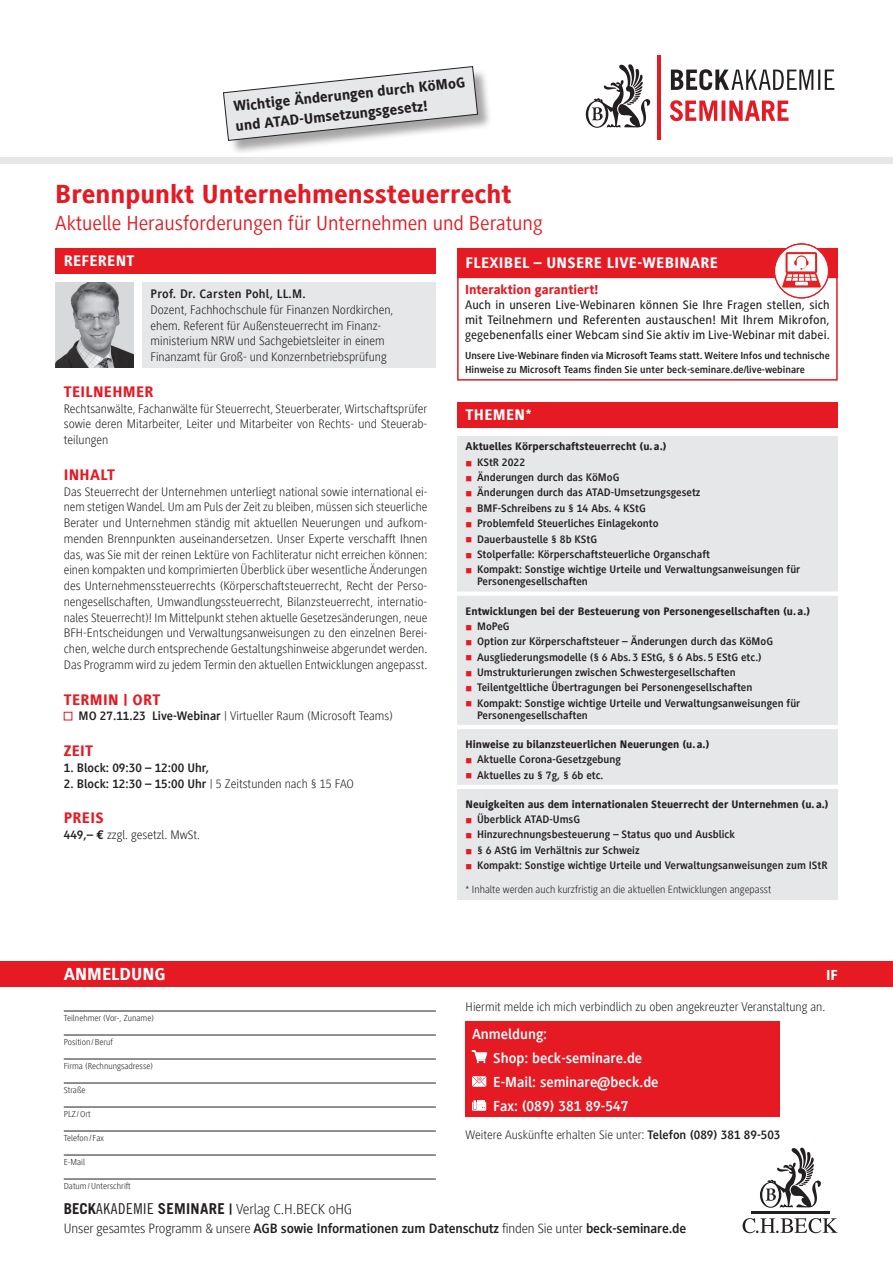
<style>
.page{position:relative;width:893px;height:1263px;background:#fff}
.page>*{position:absolute;margin:0;border:0;box-sizing:border-box;transform-origin:0 0}
.t1{font:800 27px "Generis Sans Com";color:#e51a23}
.t2{font:21px "Generis Sans Com";color:#e51a23}
.t3{font:800 18px "Generis Sans Com";color:#fff}
.t4{font:800 15.75px "Generis Sans Com";letter-spacing:.02em;color:#fff}
.t5{font:800 15.75px "Generis Sans Com";letter-spacing:.02em;color:#e51a23}
.t6{font:700 15px/24px "Generis Sans Com";color:#fff}
.t7{font:800 15px/19.5px "Generis Sans Com";color:#231f20}
.t8{font:300 15px "Generis Sans Com";letter-spacing:-.01em;color:#231f20}
.t9{font:800 15px "Generis Sans Com";color:#fff}
.t10{font:700 13.95px "Generis Sans Com";letter-spacing:-.01em;color:#231f20}
.t11{font:800 13.5px "Generis Sans Com";color:#e51a23}
.t12{font:300 12.75px/15.8px "Generis Sans Com";color:#231f20;text-align:justify}
.t13{font:500 12.75px/15px "Generis Sans Com";letter-spacing:.01em;color:#231f20;text-align:justify}
.t14{font:700 12.75px "Generis Sans Com";letter-spacing:.015em;color:#231f20}
.t15{font:700 11.25px/15.3px "Generis Sans Com";color:#231f20}
.t16{font:800 11.25px "Generis Sans Com";color:#231f20}
.t17{font:300 10.8px "Generis Sans Com";color:#231f20}
.t18{font:700 10.5px/13.5px "Generis Sans Com";color:#231f20}
.t19{font:300 9px "Generis Sans Com";color:#231f20}
.s1{font-weight:700}
.s2{font-family:"Euro Mono Std";font-weight:700}
.s3{font-family:"Trade Gothic LT Std";font-weight:700}
.s4{font-family:"Trade Gothic LT Std Cn 18";font-weight:400}
.s5{font-weight:300}
</style>
<div class="page">
<div style="left:142px;top:282px;width:294px;height:85px;background:#e6e7e9"></div>
<div style="left:55px;top:248px;width:381px;height:26px;background:#e51a23"></div>
<div style="left:0;top:157px;width:893px;height:7px;background:#e6e7e9"></div>
<hr style="left:657px;top:55px;width:4px;height:85px;background:#e51a23">
<svg style="left:671px;top:69px;width:163px;height:21px"></svg>
<svg style="left:670px;top:100px;width:118px;height:21px"></svg>
<svg style="left:586px;top:64px;width:64px;height:64px"></svg>
<div style="left:0;top:961px;width:893px;height:25px;background:#e51a23"></div>
<hr style="left:64px;top:1011px;width:372px;height:1px;background:#231f20">
<hr style="left:64px;top:1035px;width:372px;height:1px;background:#231f20">
<hr style="left:64px;top:1059px;width:372px;height:1px;background:#231f20">
<hr style="left:64px;top:1083px;width:372px;height:1px;background:#231f20">
<hr style="left:64px;top:1107px;width:372px;height:1px;background:#231f20">
<hr style="left:64px;top:1131px;width:372px;height:1px;background:#231f20">
<hr style="left:64px;top:1155px;width:372px;height:1px;background:#231f20">
<hr style="left:64px;top:1179px;width:372px;height:1px;background:#231f20">
<svg style="left:760px;top:1148px;width:61px;height:60px"></svg>
<svg style="left:743px;top:1218px;width:95px;height:15px"></svg>
<hr style="left:751px;top:1212px;width:79px;height:2px;background:#231f20">
<div style="left:466px;top:1021px;width:314px;height:96px;background:#e51a23"></div>
<svg style="left:472px;top:1050px;width:15px;height:13px"></svg>
<svg style="left:472px;top:1076px;width:14px;height:11px"></svg>
<svg style="left:472px;top:1100px;width:14px;height:11px"></svg>
<div style="left:457px;top:402px;width:381px;height:25px;background:#e51a23"></div>
<div style="left:457px;top:436px;width:381px;height:463px;background:#e6e7e9"></div>
<div style="left:455px;top:591px;width:385px;height:5px;background:#fff"></div>
<hr style="left:455px;top:725px;width:385px;height:4px;background:#fff">
<hr style="left:455px;top:785px;width:385px;height:4px;background:#fff">
<div style="left:64px;top:712px;width:8px;height:8px;background:#fff;border:1px solid #e51a23"></div>
<img style="left:55px;top:282px;width:79px;height:85px">
<div style="left:225px;top:68px;width:268px;height:88px;background:#231f20;opacity:.4"></div>
<svg style="left:223px;top:66px;width:255px;height:75px"></svg>
<div style="left:457px;top:277px;width:381px;height:104px;border:2px solid #e51a23"></div>
<div style="left:457px;top:248px;width:381px;height:30px;background:#e51a23"></div>
<img style="left:774px;top:243px;width:55px;height:55px;border-radius:28px">
<div style="left:774px;top:243px;width:55px;height:56px;border:1px solid #e51a23;border-radius:50%"></div>
<p class="t7" style="left:233px;top:97px;width:234px;rotate:-6deg">Wichtige Änderungen durch KöMoG und ATAD-Umsetzungsgesetz!</p>
<h1 class="t1" style="left:55px;top:179px;width:458px">Brennpunkt Unternehmenssteuerrecht</h1>
<h2 class="t2" style="left:55px;top:211px;width:489px">Aktuelle Herausforderungen für Unternehmen und Beratung</h2>
<p class="t4" style="left:64px;top:252px;width:72px">REFERENT</p>
<p class="t14" style="left:151px;top:287px;width:157px">Prof. Dr. Carsten Pohl, LL.M.</p>
<p class="t12" style="left:151px;top:302px;width:245px;text-align:left">Dozent, Fachhochschule für Finanzen Nordkirchen, ehem. Referent für Außensteuerrecht im Finanz&shy;ministerium NRW und Sachgebietsleiter in einem Finanzamt für Groß- und Konzernbetriebsprüfung</p>
<p class="t5" style="left:64px;top:383px;width:91px">TEILNEHMER</p>
<p class="t12" style="left:64px;top:401px;width:365px">Rechtsanwälte, Fachanwälte für Steuerrecht, Steuerberater, Wirtschaftsprüfer sowie deren Mitarbeiter, Leiter und Mitarbeiter von Rechts- und Steuerab&shy;teilungen</p>
<p class="t5" style="left:64px;top:466px;width:53px">INHALT</p>
<p class="t12" style="left:64px;top:484px;width:365px">Das Steuerrecht der Unternehmen unterliegt national sowie international ei&shy;nem stetigen Wandel. Um am Puls der Zeit zu bleiben, müssen sich steuerliche Berater und Unternehmen ständig mit aktuellen Neuerungen und aufkom&shy;menden Brennpunkten auseinandersetzen. Unser Experte verschafft Ihnen das, was Sie mit der reinen Lektüre von Fachliteratur nicht erreichen können: einen kompakten und komprimierten Überblick über wesentliche Änderungen des Unternehmenssteuerrechts (Körperschaftsteuerrecht, Recht der Perso&shy;nengesellschaften, Umwandlungssteuerrecht, Bilanzsteuerrecht, internatio&shy;nales Steuerrecht)! Im Mittelpunkt stehen aktuelle Gesetzesänderungen, neue BFH-Entscheidungen und Verwaltungsanweisungen zu den einzelnen Berei&shy;chen, welche durch entsprechende Gestaltungshinweise abgerundet werden.<br>Das Programm wird zu jedem Termin den aktuellen Entwicklungen angepasst.</p>
<p class="t5" style="left:64px;top:691px;width:98px">TERMIN | ORT</p>
<p class="t12" style="left:79px;top:708px;width:316px"><span class="s1">MO 27.11.23 Live-Webinar</span> | Virtueller Raum (Microsoft Teams)</p>
<p class="t5" style="left:64px;top:742px;width:31px">ZEIT</p>
<p class="t14" style="left:64px;top:761px;width:147px">1. Block: 09:30 – 12:00 Uhr,</p>
<p class="t12" style="left:64px;top:776px;width:292px"><span class="s1">2. Block: 12:30 – 15:00 Uhr</span> | 5 Zeitstunden nach § 15 FAO</p>
<p class="t5" style="left:64px;top:809px;width:41px">PREIS</p>
<p class="t12" style="left:64px;top:827px;width:138px"><span class="s1">449,–</span> <span class="s2">€</span> zzgl. gesetzl. MwSt.</p>
<h3 class="t3" style="left:64px;top:964px;width:103px">ANMELDUNG</h3>
<p class="t19" style="left:64px;top:1013px;width:92px">Teilnehmer (Vor-, Zuname)</p>
<p class="t19" style="left:64px;top:1037px;width:51px">Position /Beruf</p>
<p class="t19" style="left:64px;top:1061px;width:91px">Firma (Rechnungsadresse)</p>
<p class="t19" style="left:64px;top:1085px;width:23px">Straße</p>
<p class="t19" style="left:64px;top:1109px;width:29px">PLZ /Ort</p>
<p class="t19" style="left:64px;top:1133px;width:41px">Telefon / Fax</p>
<p class="t19" style="left:64px;top:1157px;width:23px">E-Mail</p>
<p class="t19" style="left:64px;top:1181px;width:69px">Datum/Unterschrift</p>
<p class="t4" style="left:466px;top:254px;width:254px">FLEXIBEL – UNSERE LIVE-WEBINARE</p>
<p class="t11" style="left:465px;top:282px;width:135px">Interaktion garantiert!</p>
<p class="t13" style="left:465px;top:298px;width:366px">Auch in unseren Live-Webinaren können Sie Ihre Fragen stellen, sich mit Teilnehmern und Referenten austauschen! Mit Ihrem Mikrofon, gegebenenfalls einer Webcam sind Sie aktiv im Live-Webinar mit dabei.</p>
<p class="t18" style="left:465px;top:349px;width:366px">Unsere Live-Webinare finden via Microsoft Teams statt. Weitere Infos und technische<br>Hinweise zu Microsoft Teams finden Sie unter beck-seminare.de/live-webinare</p>
<p class="t4" style="left:466px;top:406px;width:68px">THEMEN*</p>
<p class="t16" style="left:466px;top:440px;width:202px">Aktuelles Körperschaftsteuerrecht (u.a.)</p>
<p class="t15" style="left:477px;top:454px;width:325px">KStR 2022<br>Änderungen durch das KöMoG<br>Änderungen durch das ATAD-Umsetzungsgesetz<br>BMF-Schreibens zu § 14 Abs. 4 KStG<br>Problemfeld Steuerliches Einlagekonto<br>Dauerbaustelle § 8b KStG<br>Stolperfalle: Körperschaftsteuerliche Organschaft<br>Kompakt: Sonstige wichtige Urteile und Verwaltungsanweisungen für</p>
<p class="t15" style="left:477px;top:574px;width:112px">Personengesellschaften</p>
<p class="t16" style="left:466px;top:605px;width:346px">Entwicklungen bei der Besteuerung von Personengesellschaften (u.a.)</p>
<p class="t15" style="left:477px;top:618px;width:325px">MoPeG<br>Option zur Körperschaftsteuer – Änderungen durch das KöMoG Ausgliederungsmodelle (§ 6 Abs.3 EStG, § 6 Abs.5 EStG etc.)<br>Umstrukturierungen zwischen Schwestergesellschaften Teilentgeltliche Übertragungen bei Personengesellschaften<br>Kompakt: Sonstige wichtige Urteile und Verwaltungsanweisungen für</p>
<p class="t15" style="left:477px;top:707px;width:112px">Personengesellschaften</p>
<p class="t16" style="left:466px;top:738px;width:245px">Hinweise zu bilanzsteuerlichen Neuerungen (u.a.)</p>
<p class="t15" style="left:477px;top:752px;width:145px">Aktuelle Corona-Gesetzgebung<br>Aktuelles zu § 7g, § 6b etc.</p>
<p class="t16" style="left:466px;top:798px;width:365px">Neuigkeiten aus dem internationalen Steuerrecht der Unternehmen (u.a.)</p>
<p class="t15" style="left:477px;top:812px;width:352px">Überblick ATAD-UmsG<br>Hinzurechnungsbesteuerung – Status quo und Ausblick<br>§ 6 AStG im Verhältnis zur Schweiz<br>Kompakt: Sonstige wichtige Urteile und Verwaltungsanweisungen zum IStR</p>
<p class="t17" style="left:466px;top:883px;width:307px">* Inhalte werden auch kurzfristig an die aktuellen Entwicklungen angepasst</p>
<p class="t9" style="left:826px;top:967px;width:13px">IF</p>
<p class="t12" style="left:466px;top:999px;width:361px">Hiermit melde ich mich verbindlich zu oben angekreuzter Veranstaltung an.</p>
<p class="t6" style="left:493px;top:1022px;width:167px;text-indent:-21px">Anmeldung:<br>Shop: beck-seminare.de<br>E-Mail: seminare@beck.de<br>Fax: (089) 381 89-547</p>
<p class="t12" style="left:466px;top:1127px;width:316px">Weitere Auskünfte erhalten Sie unter: <span class="s1">Telefon (089) 381 89-503</span></p>
<p class="t8" style="left:64px;top:1201px;width:290px"><span class="s3">BECK</span><span class="s4">AKADEMIE</span> <span class="s3">SEMINARE</span> <span class="s1">|</span> Verlag C.H.BECK oHG</p>
<p class="t10" style="left:64px;top:1221px;width:624px"><span class="s5">Unser gesamtes Programm &amp; unsere</span> AGB sowie Informationen zum Datenschutz <span class="s5">finden Sie unter</span> beck-seminare.de</p>
</div>
